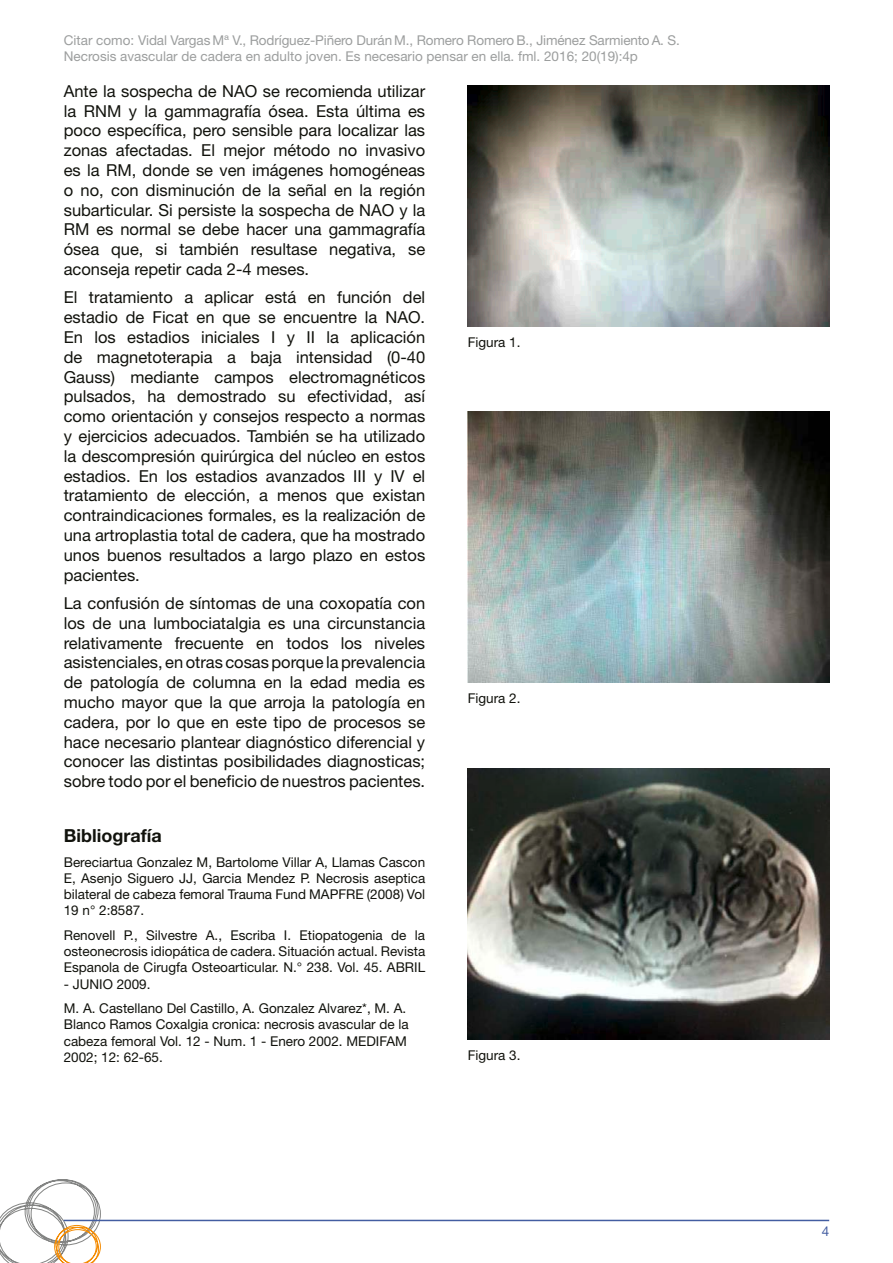
<style>
.page{position:relative;width:893px;height:1263px;background:#fff}
.page>*{position:absolute;margin:0;border:0;box-sizing:border-box;transform-origin:0 0}
.t1{font:700 18px "Helvetica Neue LT Std";color:#11120c}
.t2{font:16.5px/19.8px "Helvetica Neue LT Std";color:#11120c;text-align:justify}
.t3{font:13.5px/16.2px "Helvetica Neue LT Std";color:#11120c;text-align:justify}
.t4{font:13.5px/16.2px "Helvetica Neue LT Std";color:#9c9e9e}
.t5{font:13.5px "Helvetica Neue LT Std";color:#435da1}
</style>
<div class="page">
<svg style="left:0;top:1179px;width:101px;height:84px"></svg>
<hr style="left:64px;top:1220px;width:765px;height:1px;background:#435da1">
<img style="left:468px;top:85px;width:361px;height:241px">
<img style="left:468px;top:412px;width:361px;height:271px">
<img style="left:468px;top:768px;width:361px;height:271px">
<p class="t4" style="left:64px;top:32px;width:618px">Citar como: Vidal Vargas Mª V., Rodríguez-Piñero Durán M., Romero Romero B., Jiménez Sarmiento A. S.<br>Necrosis avascular de cadera en adulto joven. Es necesario pensar en ella. fml. 2016; 20(19):4p</p>
<p class="t2" style="left:64px;top:81px;width:363px">Ante la sospecha de NAO se recomienda utilizar la RNM y la gammagrafía ósea. Esta última es poco específica, pero sensible para localizar las zonas afectadas. El mejor método no invasivo es la RM, donde se ven imágenes homogéneas o no, con disminución de la señal en la región subarticular. Si persiste la sospecha de NAO y la RM es normal se debe hacer una gammagrafía ósea que, si también resultase negativa, se aconseja repetir cada 2-4 meses.</p>
<p class="t2" style="left:64px;top:287px;width:363px">El tratamiento a aplicar está en función del estadio de Ficat en que se encuentre la NAO.<br>En los estadios iniciales I y II la aplicación de magnetoterapia a baja intensidad (0-40<br>Gauss) mediante campos electromagnéticos pulsados, ha demostrado su efectividad, así como orientación y consejos respecto a normas y ejercicios adecuados. También se ha utilizado la descompresión quirúrgica del núcleo en estos estadios. En los estadios avanzados III y IV el tratamiento de elección, a menos que existan contraindicaciones formales, es la realización de una artroplastia total de cadera, que ha mostrado unos buenos resultados a largo plazo en estos pacientes.</p>
<p class="t2" style="left:64px;top:593px;width:363px">La confusión de síntomas de una coxopatía con los de una lumbociatalgia es una circunstancia relativamente frecuente en todos los niveles asistenciales, en otras cosas porque la prevalencia de patología de columna en la edad media es mucho mayor que la que arroja la patología en cadera, por lo que en este tipo de procesos se hace necesario plantear diagnóstico diferencial y conocer las distintas posibilidades diagnosticas; sobre todo por el beneficio de nuestros pacientes.</p>
<p class="t1" style="left:64px;top:824px;width:99px">Bibliografía</p>
<p class="t3" style="left:64px;top:853px;width:363px">Bereciartua Gonzalez M, Bartolome Villar A, Llamas Cascon E, Asenjo Siguero JJ, Garcia Mendez P. Necrosis aseptica bilateral de cabeza femoral Trauma Fund MAPFRE (2008) Vol 19 n° 2:8587.</p>
<p class="t3" style="left:64px;top:927px;width:363px">Renovell P., Silvestre A., Escriba I. Etiopatogenia de la osteonecrosis idiopática de cadera. Situación actual. Revista Espanola de Cirugfa Osteoarticular. N.° 238. Vol. 45. ABRIL</p>
<p class="t3" style="left:64px;top:971px;width:344px;line-height:24.8px">- JUNIO 2009.<br>M. A. Castellano Del Castillo, A. Gonzalez Alvarez*, M. A.</p>
<p class="t3" style="left:64px;top:1016px;width:347px;text-align:left">Blanco Ramos Coxalgia cronica: necrosis avascular de la cabeza femoral Vol. 12 - Num. 1 - Enero 2002. MEDIFAM<br>2002; 12: 62-65.</p>
<p class="t3" style="left:468px;top:334px;width:54px">Figura 1.</p>
<p class="t3" style="left:468px;top:690px;width:54px">Figura 2.</p>
<p class="t3" style="left:468px;top:1046px;width:54px">Figura 3.</p>
<p class="t5" style="left:822px;top:1223px;width:9px">4</p>
</div>
